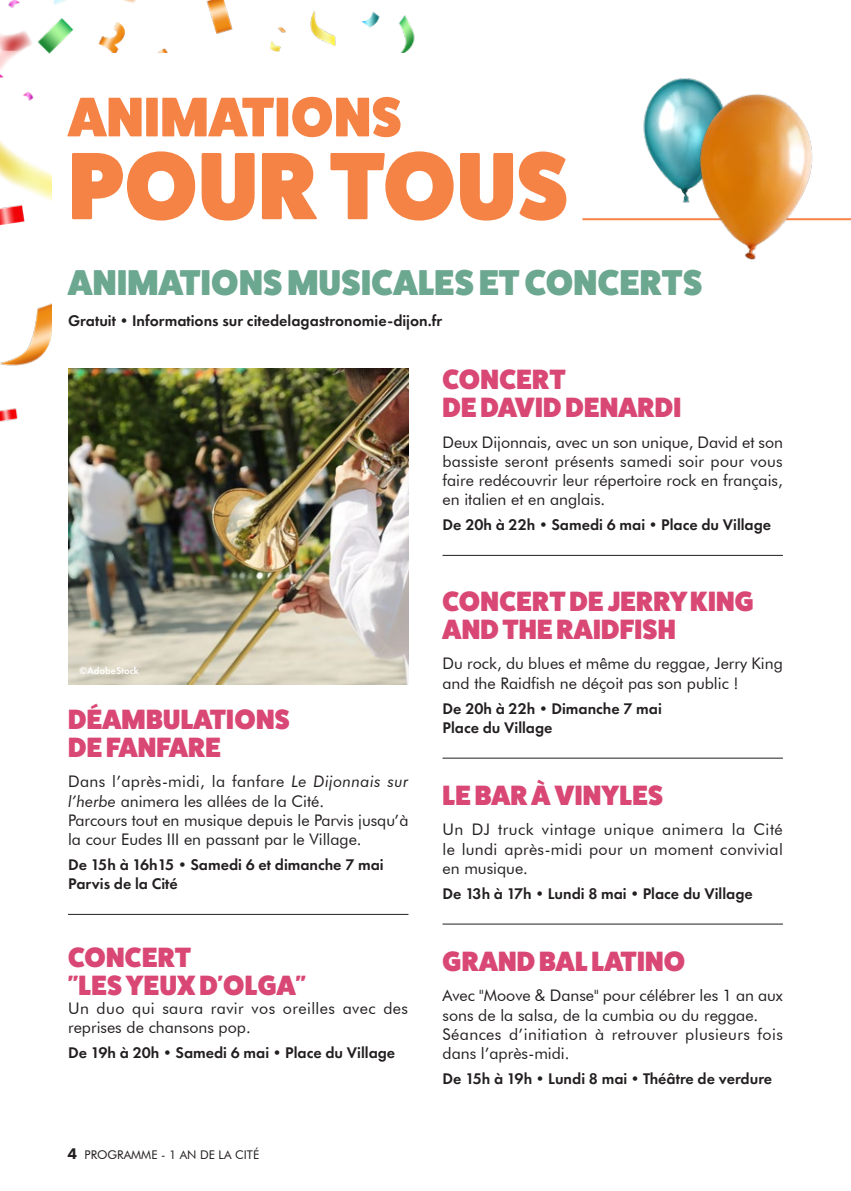
<style>
.page{position:relative;width:851px;height:1191px;background:#fff}
.page>*{position:absolute;margin:0;border:0;box-sizing:border-box;transform-origin:0 0}
.t1{font:800 96px "Fat Frank";letter-spacing:.01em;color:#f58345}
.t2{font:800 56px "Fat Frank";letter-spacing:.01em;color:#f58345}
.t3{font:800 36px "Fat Frank";letter-spacing:.01em;color:#6ca790}
.t4{font:800 28px/28px "Fat Frank";letter-spacing:.01em;color:#d94874}
.t5{font:16px/19.2px "Futura BT";color:#231f20}
.t6{font:600 16px/19.2px "Futura PT";color:#231f20}
.t7{font:16px/19.2px "Futura BT";letter-spacing:.025em;color:#231f20}
.t8{font:12px "Futura BT";color:#231f20}
.t9{font:600 10px "Futura PT";color:#fff}
.s1{font-style:italic}
.s2{font-family:"Futura PT";font-weight:800;font-size:16px}
</style>
<div class="page">
<img style="left:0;top:0;width:415px;height:422px">
<div style="left:52px;top:53px;width:746px;height:450px;background:#fff"></div>
<hr style="left:68px;top:914px;width:340px;height:1px;background:#231f20">
<hr style="left:442px;top:555px;width:340px;height:1px;background:#231f20">
<hr style="left:442px;top:757px;width:340px;height:1px;background:#231f20">
<hr style="left:442px;top:923px;width:340px;height:1px;background:#231f20">
<hr style="left:582px;top:218px;width:268px;height:2px;background:#f58345">
<img style="left:643px;top:78px;width:39px;height:113px">
<img style="left:682px;top:78px;width:146px;height:182px">
<img style="left:68px;top:369px;width:340px;height:316px">
<h2 class="t2" style="left:68px;top:86px;width:335px">ANIMATIONS</h2>
<h1 class="t1" style="left:69px;top:132px;width:501px">POUR TOUS</h1>
<h3 class="t3" style="left:68px;top:262px;width:635px">ANIMATIONS MUSICALES ET CONCERTS</h3>
<p class="t6" style="left:68px;top:310px;width:375px">Gratuit•Informations sur citedelagastronomie-dijon.fr</p>
<p class="t9" style="left:79px;top:664px;width:61px">©AdobeStock</p>
<h3 class="t4" style="left:68px;top:705px;width:223px">DÉAMBULATIONS<br>DE FANFARE</h3>
<p class="t5" style="left:68px;top:772px;width:342px">Dans l’après-midi, la fanfare <span class="s1">Le Dijonnais sur l’herbe</span> animera les allées de la Cité.<br>Parcours tout en musique depuis le Parvis jusqu’à la cour Eudes III en passant par le Village.</p>
<p class="t6" style="left:68px;top:854px;width:317px">De 15h à 16h15•Samedi 6 et dimanche 7 mai<br>Parvis de la Cité</p>
<h3 class="t4" style="left:68px;top:943px;width:239px">CONCERT<br>"LES YEUX D'OLGA"</h3>
<p class="t7" style="left:68px;top:998px;width:341px">Un duo qui saura ravir vos oreilles avec des reprises de chansons pop.</p>
<p class="t6" style="left:68px;top:1043px;width:328px">De 19h à 20h•Samedi 6 mai•Place du Village</p>
<p class="t8" style="left:67px;top:1147px;width:193px"><span class="s2">4</span> PROGRAMME - 1 AN DE LA CITÉ</p>
<h3 class="t4" style="left:442px;top:365px;width:240px">CONCERT<br>DE DAVID DENARDI</h3>
<p class="t5" style="left:442px;top:432px;width:342px;text-align:justify">Deux Dijonnais, avec un son unique, David et son bassiste seront présents samedi soir pour vous faire redécouvrir leur répertoire rock en français, en italien et en anglais.</p>
<p class="t6" style="left:442px;top:515px;width:330px">De 20h à 22h•Samedi 6 mai•Place du Village</p>
<h3 class="t4" style="left:442px;top:587px;width:312px">CONCERT DE JERRY KING<br>AND THE RAIDFISH</h3>
<p class="t5" style="left:442px;top:654px;width:342px">Du rock, du blues et même du reggae, Jerry King and the Raidfish ne déçoit pas son public !</p>
<p class="t6" style="left:442px;top:698px;width:221px">De 20h à 22h•Dimanche 7 mai<br>Place du Village</p>
<h3 class="t4" style="left:442px;top:781px;width:222px">LE BAR À VINYLES</h3>
<p class="t5" style="left:442px;top:820px;width:342px;text-align:justify">Un DJ truck vintage unique animera la Cité le lundi après-midi pour un moment convivial en musique.</p>
<p class="t6" style="left:442px;top:883px;width:312px">De 13h à 17h•Lundi 8 mai•Place du Village</p>
<h3 class="t4" style="left:442px;top:947px;width:244px">GRAND BAL LATINO</h3>
<p class="t5" style="left:442px;top:986px;width:342px">Avec "Moove &amp; Danse" pour célébrer les 1 an aux sons de la salsa, de la cumbia ou du reggae.<br>Séances d’initiation à retrouver plusieurs fois dans l’après-midi.</p>
<p class="t6" style="left:442px;top:1068px;width:331px">De 15h à 19h•Lundi 8 mai•Théâtre de verdure</p>
</div>
